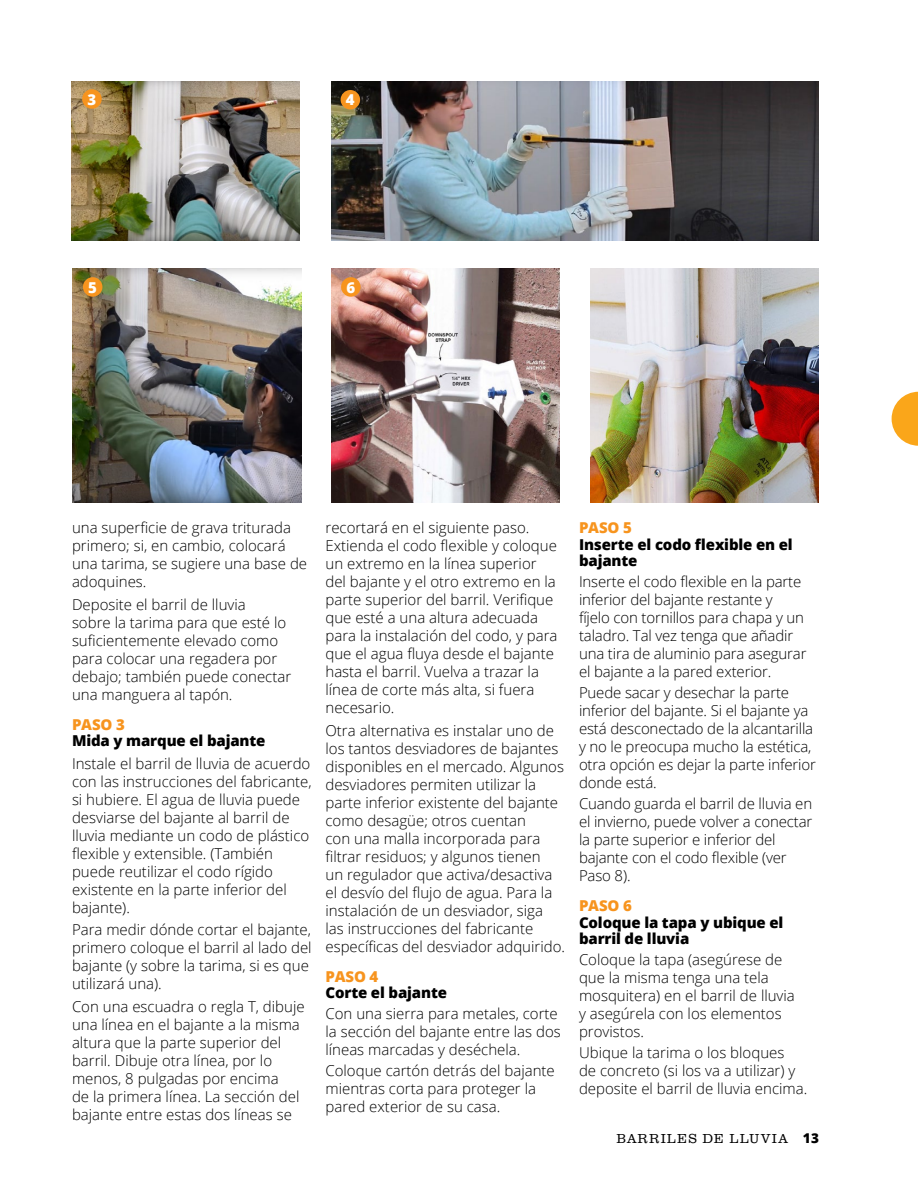
<style>
.page{position:relative;width:918px;height:1188px;background:#fff}
.page>*{position:absolute;margin:0;border:0;box-sizing:border-box;transform-origin:0 0}
.instructions{font:300 15px/18px "Open Sans";color:#000}
.instructions_first_para{font:300 15px/18px "Open Sans";letter-spacing:-.01em;color:#000}
.Step_heads{font:800 15px/16.5px "Open Sans";letter-spacing:-.01em;color:#000}
.Step{font:800 15px "Open Sans";letter-spacing:-.01em;color:#f7941e}
.text{font:800 15px "Open Sans";color:#fff}
.B_head{font:300 13.5px "Clarendon URW";letter-spacing:.08em;color:#000}
.s1{font-family:"Open Sans";font-weight:800}
</style>
<div class="page">
<img style="left:332px;top:268px;width:228px;height:234px">
<img style="left:590px;top:268px;width:229px;height:234px">
<img style="left:72px;top:81px;width:228px;height:160px">
<div style="left:82px;top:89px;width:20px;height:20px;background:#f7941e;border-radius:50%"></div>
<svg style="left:892px;top:392px;width:26px;height:54px"></svg>
<img style="left:332px;top:81px;width:487px;height:160px">
<div style="left:341px;top:90px;width:19px;height:20px;background:#f7941e;border-radius:50%"></div>
<img style="left:72px;top:268px;width:229px;height:234px">
<div style="left:83px;top:277px;width:19px;height:20px;background:#f7941e;border-radius:50%"></div>
<div style="left:341px;top:277px;width:20px;height:20px;background:#f7941e;border-radius:50%"></div>
<p class="text" style="left:88px;top:88px;width:10px">3</p>
<p class="text" style="left:346px;top:89px;width:10px">4</p>
<p class="text" style="left:88px;top:276px;width:10px">5</p>
<p class="text" style="left:346px;top:276px;width:10px">6</p>
<p class="instructions" style="left:72px;top:519px;width:237px">una superficie de grava triturada primero; si, en cambio, colocará una tarima, se sugiere una base de adoquines.</p>
<p class="instructions" style="left:72px;top:595px;width:221px">Deposite el barril de lluvia<br>sobre la tarima para que esté lo suficientemente elevado como para colocar una regadera por debajo; también puede conectar una manguera al tapón.</p>
<p class="Step" style="left:72px;top:713px;width:54px">PASO 3</p>
<p class="Step_heads" style="left:72px;top:732px;width:195px">Mida y marque el bajante</p>
<p class="instructions" style="left:72px;top:754px;width:241px">Instale el barril de lluvia de acuerdo con las instrucciones del fabricante, si hubiere. El agua de lluvia puede desviarse del bajante al barril de lluvia mediante un codo de plástico flexible y extensible. (También puede reutilizar el codo rígido existente en la parte inferior del bajante).</p>
<p class="instructions" style="left:72px;top:921px;width:241px">Para medir dónde cortar el bajante, primero coloque el barril al lado del bajante (y sobre la tarima, si es que utilizará una).</p>
<p class="instructions" style="left:72px;top:997px;width:234px">Con una escuadra o regla T, dibuje una línea en el bajante a la misma altura que la parte superior del barril. Dibuje otra línea, por lo menos, 8 pulgadas por encima<br>de la primera línea. La sección del bajante entre estas dos líneas se</p>
<p class="instructions" style="left:326px;top:519px;width:234px">recortará en el siguiente paso.<br>Extienda el codo flexible y coloque un extremo en la línea superior del bajante y el otro extremo en la parte superior del barril. Verifique que esté a una altura adecuada para la instalación del codo, y para que el agua fluya desde el bajante hasta el barril. Vuelva a trazar la línea de corte más alta, si fuera necesario.</p>
<p class="instructions" style="left:326px;top:721px;width:241px">Otra alternativa es instalar uno de los tantos desviadores de bajantes disponibles en el mercado. Algunos desviadores permiten utilizar la parte inferior existente del bajante como desagüe; otros cuentan<br>con una malla incorporada para filtrar residuos; y algunos tienen<br>un regulador que activa/desactiva el desvío del flujo de agua. Para la instalación de un desviador, siga<br>las instrucciones del fabricante específicas del desviador adquirido.</p>
<p class="Step" style="left:326px;top:965px;width:54px">PASO 4</p>
<p class="Step_heads" style="left:326px;top:984px;width:123px">Corte el bajante</p>
<p class="instructions_first_para" style="left:326px;top:1005px;width:237px">Con una sierra para metales, corte la sección del bajante entre las dos líneas marcadas y deséchela.</p>
<p class="instructions_first_para" style="left:326px;top:1062px;width:231px">Coloque cartón detrás del bajante mientras corta para proteger la pared exterior de su casa.</p>
<p class="Step" style="left:579px;top:517px;width:54px">PASO 5</p>
<p class="Step_heads" style="left:579px;top:535px;width:215px">Inserte el codo flexible en el bajante</p>
<p class="instructions_first_para" style="left:579px;top:573px;width:229px">Inserte el codo flexible en la parte inferior del bajante restante y fíjelo con tornillos para chapa y un taladro. Tal vez tenga que añadir una tira de aluminio para asegurar el bajante a la pared exterior.</p>
<p class="instructions_first_para" style="left:579px;top:684px;width:239px">Puede sacar y desechar la parte inferior del bajante. Si el bajante ya está desconectado de la alcantarilla y no le preocupa mucho la estética, otra opción es dejar la parte inferior donde está.</p>
<p class="instructions_first_para" style="left:579px;top:795px;width:235px">Cuando guarda el barril de lluvia en el invierno, puede volver a conectar la parte superior e inferior del bajante con el codo flexible (ver<br>Paso 8).</p>
<p class="Step" style="left:579px;top:895px;width:54px">PASO 6</p>
<p class="Step_heads" style="left:579px;top:913px;width:206px">Coloque la tapa y ubique el barril de lluvia</p>
<p class="instructions_first_para" style="left:579px;top:951px;width:217px">Coloque la tapa (asegúrese de que la misma tenga una tela mosquitera) en el barril de lluvia y asegúrela con los elementos provistos.</p>
<p class="instructions_first_para" style="left:579px;top:1044px;width:230px">Ubique la tarima o los bloques<br>de concreto (si los va a utilizar) y deposite el barril de lluvia encima.</p>
<p class="B_head" style="left:616px;top:1129px;width:204px">BARRILES DE LLUVIA <span class="s1">13</span></p>
</div>
